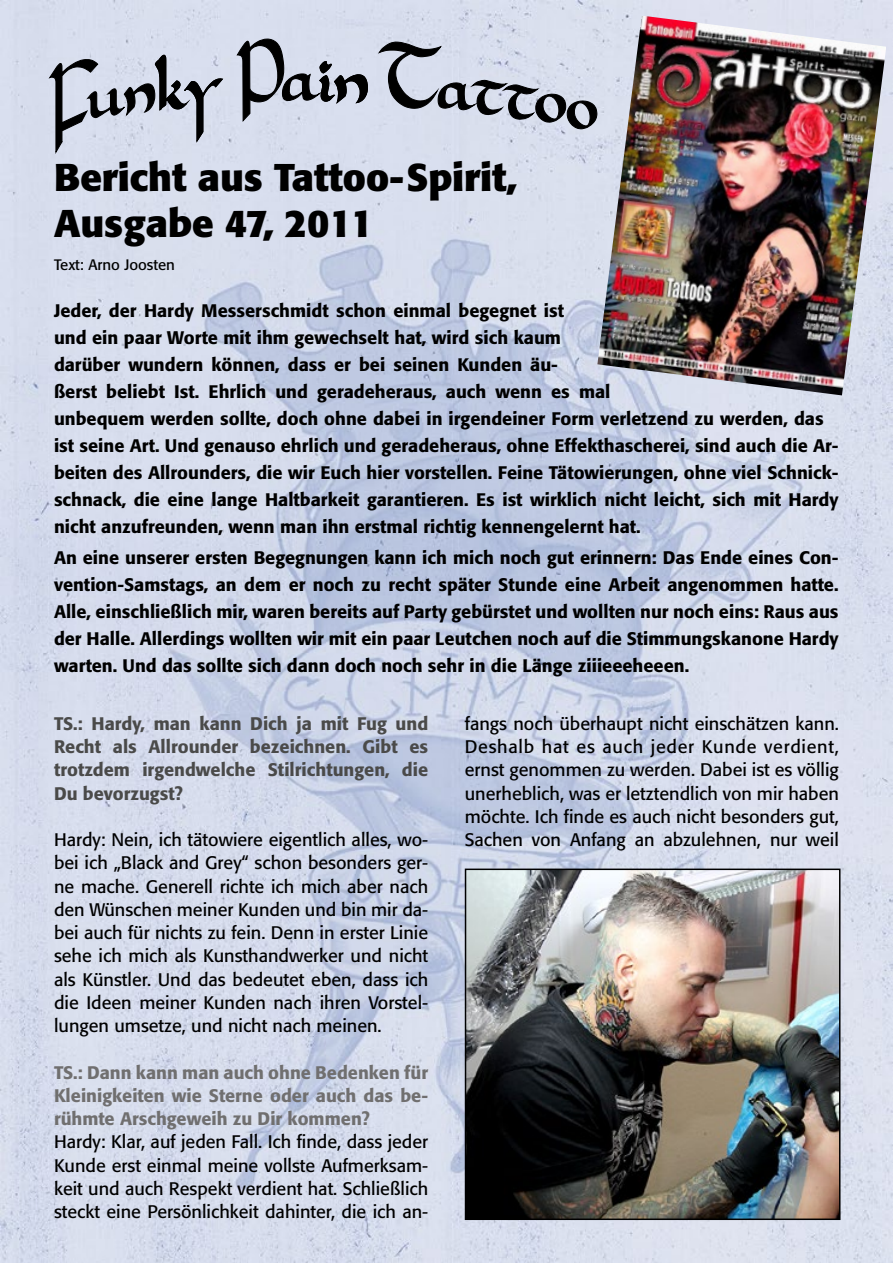
<style>
.page{position:relative;width:893px;height:1263px;background:#fff}
.page>*{position:absolute;margin:0;border:0;box-sizing:border-box;transform-origin:0 0}
.t1{font:700 38.25px/45.9px "Formata";color:#000}
.t2{font:500 18px/27px "Formata";color:#000}
.t3{font:18px/23.2px "Formata";color:#000;text-align:justify}
.t4{font:500 18px/23.2px "Formata";color:#4a4a49;text-align:justify}
.t5{font:500 18px/23.2px "Formata";color:#706f6f;text-align:justify}
.t6{font:15px "Formata";color:#000}
</style>
<div class="page">
<img style="left:0;top:0;width:893px;height:1263px">
<img style="left:468px;top:871px;width:369px;height:346px">
<div style="left:465px;top:868px;width:375px;height:352px;border:2px solid #000"></div>
<img style="left:597px;top:16px;width:289px;height:379px">
<svg style="left:48px;top:54px;width:176px;height:100px;background:#aeb3c0"></svg>
<svg style="left:236px;top:39px;width:132px;height:84px;background:#a4a9b5"></svg>
<svg style="left:376px;top:41px;width:221px;height:113px;background:#b9becb"></svg>
<h1 class="t1" style="left:54px;top:154px;width:464px">Bericht aus Tattoo-Spirit,<br>Ausgabe 47, 2011</h1>
<p class="t6" style="left:54px;top:256px;width:122px">Text: Arno Joosten</p>
<p class="t2" style="left:54px;top:297px;width:786px">Jeder, der Hardy Messerschmidt schon einmal begegnet ist<br>und ein paar Worte mit ihm gewechselt hat, wird sich kaum<br>darüber wundern können, dass er bei seinen Kunden äu-<br>ßerst beliebt Ist. Ehrlich und geradeheraus, auch wenn es mal<br>unbequem werden sollte, doch ohne dabei in irgendeiner Form verletzend zu werden, das ist seine Art. Und genauso ehrlich und geradeheraus, ohne Effekthascherei, sind auch die Ar&shy;beiten des Allrounders, die wir Euch hier vorstellen. Feine Tätowierungen, ohne viel Schnick&shy;schnack, die eine lange Haltbarkeit garantieren. Es ist wirklich nicht leicht, sich mit Hardy nicht anzufreunden, wenn man ihn erstmal richtig kennengelernt hat.</p>
<p class="t2" style="left:54px;top:544px;width:786px;text-align:justify">An eine unserer ersten Begegnungen kann ich mich noch gut erinnern: Das Ende eines Con&shy;vention-Samstags, an dem er noch zu recht später Stunde eine Arbeit angenommen hatte.<br>Alle, einschließlich mir, waren bereits auf Party gebürstet und wollten nur noch eins: Raus aus der Halle. Allerdings wollten wir mit ein paar Leutchen noch auf die Stimmungskanone Hardy warten. Und das sollte sich dann doch noch sehr in die Länge ziiieeeheeen.</p>
<p class="t3" style="left:465px;top:712px;width:376px">fangs noch überhaupt nicht einschätzen kann.<br>Deshalb hat es auch jeder Kunde verdient, ernst genommen zu werden. Dabei ist es völlig unerheblich, was er letztendlich von mir haben möchte. Ich finde es auch nicht besonders gut, Sachen von Anfang an abzulehnen, nur weil</p>
<p class="t4" style="left:54px;top:712px;width:376px">TS.: Hardy, man kann Dich ja mit Fug und Recht als Allrounder bezeichnen. Gibt es trotzdem irgendwelche Stilrichtungen, die Du bevorzugst?</p>
<p class="t3" style="left:54px;top:828px;width:376px">Hardy: Nein, ich tätowiere eigentlich alles, wo&shy;bei ich „Black and Grey“ schon besonders ger&shy;ne mache. Generell richte ich mich aber nach den Wünschen meiner Kunden und bin mir da&shy;bei auch für nichts zu fein. Denn in erster Linie sehe ich mich als Kunsthandwerker und nicht als Künstler. Und das bedeutet eben, dass ich die Ideen meiner Kunden nach ihren Vorstel&shy;lungen umsetze, und nicht nach meinen.</p>
<p class="t5" style="left:54px;top:1060px;width:376px">TS.: Dann kann man auch ohne Bedenken für Kleinigkeiten wie Sterne oder auch das be&shy;rühmte Arschgeweih zu Dir kommen?</p>
<p class="t3" style="left:54px;top:1130px;width:376px">Hardy: Klar, auf jeden Fall. Ich finde, dass jeder Kunde erst einmal meine vollste Aufmerksam&shy;keit und auch Respekt verdient hat. Schließlich steckt eine Persönlichkeit dahinter, die ich an-</p>
</div>
